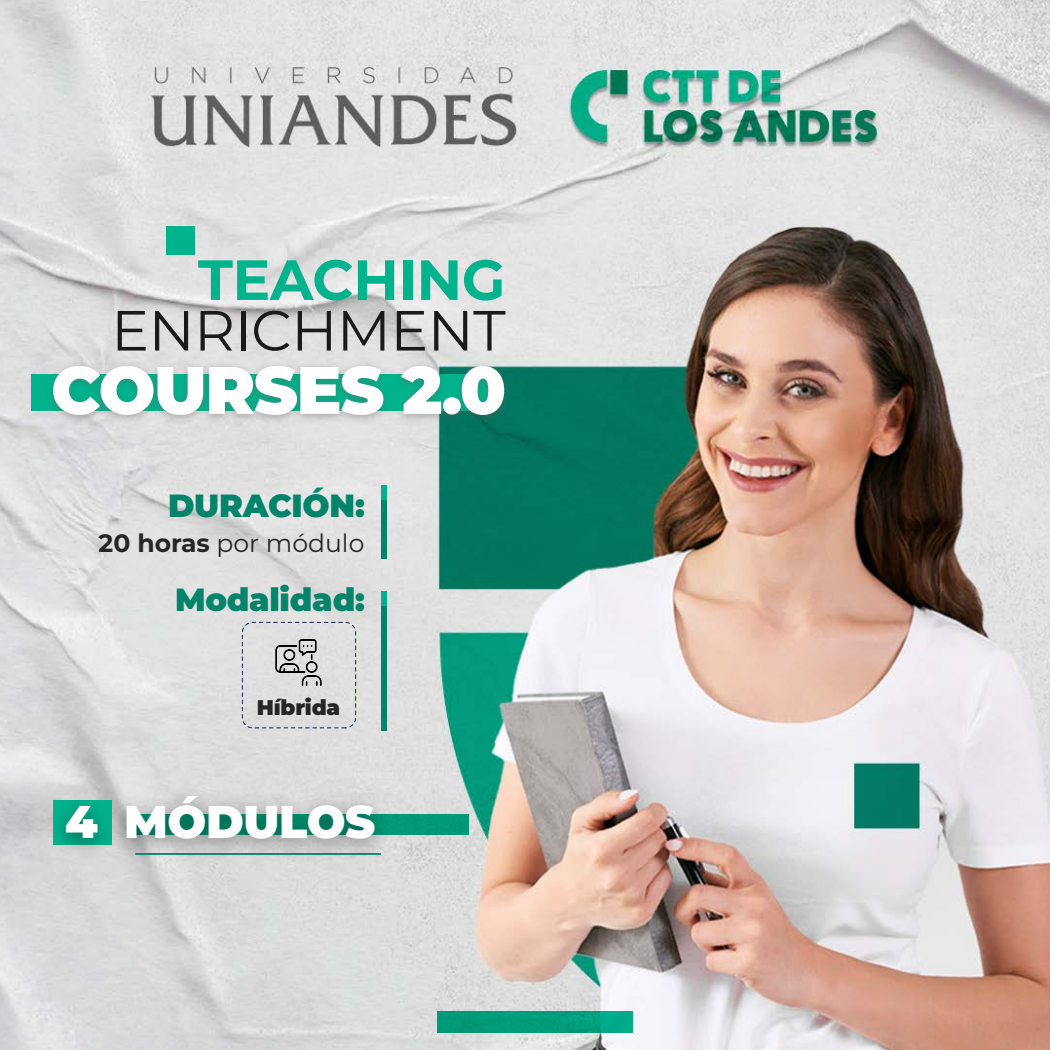
<style>
.page{position:relative;width:1050px;height:1050px;background:#fff}
.page>*{position:absolute;margin:0;border:0;box-sizing:border-box;transform-origin:0 0}
.t1{font:900 67.02px "Montserrat";letter-spacing:-.02em;color:#fff}
.t2{font:56.52px "Montserrat";letter-spacing:-.01em;color:#1a1a1a}
.t3{font:700 56.52px "Montserrat";letter-spacing:-.01em;color:#00b38c}
.t4{font:900 45.85px "Montserrat";letter-spacing:-.01em;color:#fff}
.t5{font:900 32.02px "Montserrat";letter-spacing:-.01em;color:#02846b}
.t6{font:100 25.03px "Montserrat";color:#262625}
.t7{font:900 21.35px "Montserrat";letter-spacing:-.01em;color:#262625}
</style>
<div class="page">
<img style="left:0;top:0;width:1050px;height:1050px">
<div style="left:382px;top:499px;width:5px;height:60px;background:#02846b"></div>
<div style="left:382px;top:604px;width:5px;height:127px;background:#00836b"></div>
<div style="left:382px;top:591px;width:5px;height:15px;background:#02af8e"></div>
<div style="left:382px;top:485px;width:5px;height:14px;background:#02af8e"></div>
<div style="left:242px;top:622px;width:114px;height:106px;border:1px dashed #06275a;border-radius:10px"></div>
<img style="left:267px;top:631px;width:63px;height:63px">
<div style="left:166px;top:227px;width:29px;height:28px;background:#00b38c"></div>
<div style="left:437px;top:1012px;width:195px;height:21px;background:linear-gradient(to right,#009674,#00a784)"></div>
<div style="left:129px;top:814px;width:339px;height:20px;background:#097"></div>
<img style="left:38px;top:774px;width:365px;height:109px">
<img style="left:39px;top:348px;width:478px;height:99px">
<h2 class="t3" style="left:198px;top:239px;width:309px">TEACHING</h2>
<h2 class="t2" style="left:111px;top:292px;width:396px">ENRICHMENT</h2>
<h1 class="t1" style="left:51px;top:340px;width:456px">COURSES 2.0</h1>
<p class="t5" style="left:168px;top:482px;width:198px">DURACIÓN:</p>
<p class="t6" style="left:99px;top:527px;width:267px">20 horas por módulo</p>
<p class="t5" style="left:175px;top:576px;width:191px">Modalidad:</p>
<p class="t7" style="left:257px;top:691px;width:85px">Híbrida</p>
<h3 class="t4" style="left:65px;top:787px;width:312px">4 MÓDULOS</h3>
</div>
